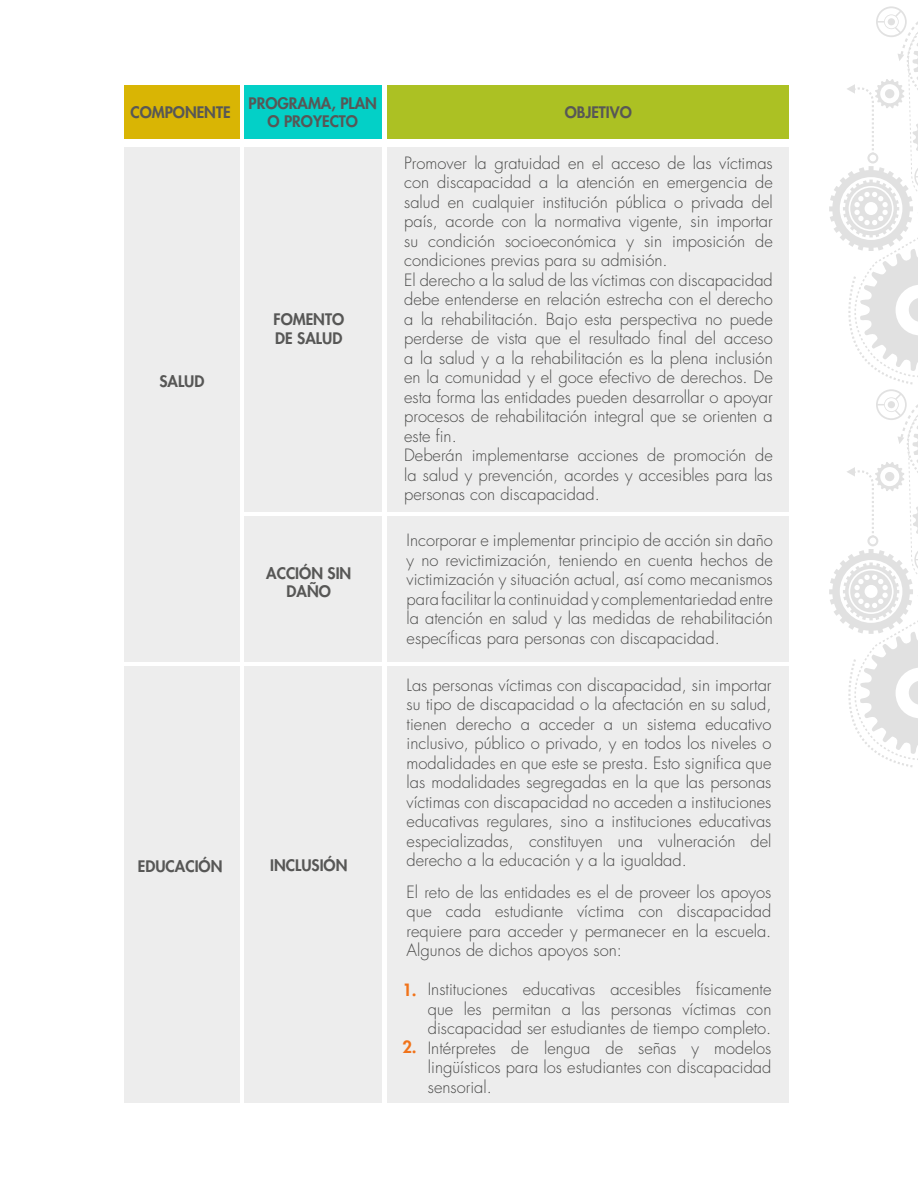
<style>
.page{position:relative;width:918px;height:1188px;background:#fff}
.page>*{position:absolute;margin:0;border:0;box-sizing:border-box;transform-origin:0 0}
.t1{font:300 16.5px/19.5px "Futura Std";color:#4a4a49;text-align:justify}
.t2{font:800 16.5px "Futura Std";color:#f1731a}
.t3{font:800 15.45px/18.6px "Futura Std";color:#575756;text-align:center}
</style>
<div class="page">
<svg style="left:829px;top:6px;width:89px;height:761px"></svg>
<div style="left:124px;top:85px;width:116px;height:53px;background:#d9b504"></div>
<div style="left:244px;top:85px;width:137px;height:53px;background:#03d0c7"></div>
<div style="left:387px;top:85px;width:401px;height:53px;background:#acc123"></div>
<div style="left:387px;top:147px;width:402px;height:365px;background:#ededed"></div>
<div style="left:124px;top:147px;width:116px;height:514px;background:#ededed"></div>
<div style="left:124px;top:666px;width:116px;height:437px;background:#ededed"></div>
<div style="left:244px;top:147px;width:137px;height:365px;background:#ededed"></div>
<div style="left:244px;top:516px;width:137px;height:145px;background:#ededed"></div>
<div style="left:244px;top:666px;width:137px;height:437px;background:#ededed"></div>
<div style="left:387px;top:516px;width:402px;height:145px;background:#ededed"></div>
<div style="left:387px;top:666px;width:402px;height:437px;background:#ededed"></div>
<p class="t3" style="left:249px;top:94px;width:130px">PROGRAMA, PLAN<br>O PROYECTO</p>
<p class="t3" style="left:130px;top:103px;width:102px">COMPONENTE</p>
<p class="t3" style="left:565px;top:103px;width:69px">OBJETIVO</p>
<p class="t3" style="left:159px;top:372px;width:47px">SALUD</p>
<p class="t3" style="left:274px;top:310px;width:72px;text-align:left">FOMENTO<br>DE SALUD</p>
<p class="t3" style="left:266px;top:564px;width:87px">ACCIÓN SIN<br>DAÑO</p>
<p class="t3" style="left:138px;top:857px;width:86px">EDUCACIÓN</p>
<p class="t3" style="left:270px;top:856px;width:79px">INCLUSIÓN</p>
<p class="t1" style="left:404px;top:154px;width:370px;text-align:left">Promover la gratuidad en el acceso de las víctimas con discapacidad a la atención en emergencia de salud en cualquier institución pública o privada del país, acorde con la normativa vigente, sin importar su condición socioeconómica y sin imposición de condiciones previas para su admisión.<br>El derecho a la salud de las víctimas con discapacidad debe entenderse en relación estrecha con el derecho a la rehabilitación. Bajo esta perspectiva no puede perderse de vista que el resultado final del acceso a la salud y a la rehabilitación es la plena inclusión en la comunidad y el goce efectivo de derechos. De esta forma las entidades pueden desarrollar o apoyar procesos de rehabilitación integral que se orienten a este fin.<br>Deberán implementarse acciones de promoción de la salud y prevención, acordes y accesibles para las personas con discapacidad.</p>
<p class="t1" style="left:407px;top:531px;width:368px">Incorporar e implementar principio de acción sin daño y no revictimización, teniendo en cuenta hechos de victimización y situación actual, así como mecanismos para facilitar la continuidad y complementariedad entre la atención en salud y las medidas de rehabilitación específicas para personas con discapacidad.</p>
<p class="t1" style="left:407px;top:676px;width:366px">Las personas víctimas con discapacidad, sin importar su tipo de discapacidad o la afectación en su salud, tienen derecho a acceder a un sistema educativo inclusivo, público o privado, y en todos los niveles o modalidades en que este se presta. Esto significa que las modalidades segregadas en la que las personas víctimas con discapacidad no acceden a instituciones educativas regulares, sino a instituciones educativas especializadas, constituyen una vulneración del derecho a la educación y a la igualdad.</p>
<p class="t1" style="left:407px;top:883px;width:366px">El reto de las entidades es el de proveer los apoyos que cada estudiante víctima con discapacidad requiere para acceder y permanecer en la escuela.<br>Algunos de dichos apoyos son:</p>
<p class="t1" style="left:428px;top:980px;width:345px">Instituciones educativas accesibles físicamente que les permitan a las personas víctimas con discapacidad ser estudiantes de tiempo completo.<br>Intérpretes de lengua de señas y modelos lingüísticos para los estudiantes con discapacidad sensorial.</p>
<p class="t2" style="left:402px;top:979px;width:16px">1.</p>
<p class="t2" style="left:402px;top:1037px;width:16px">2.</p>
</div>
